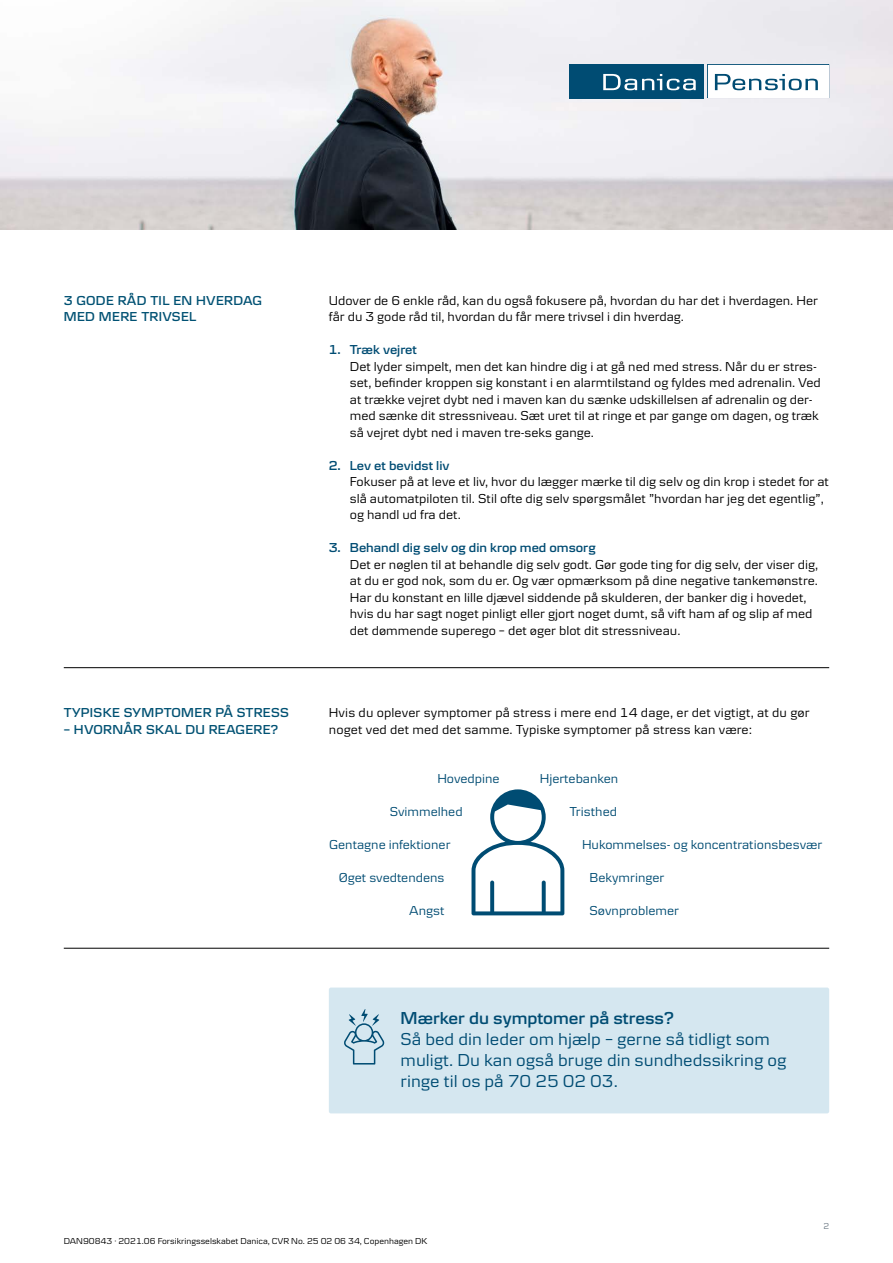
<style>
.page{position:relative;width:893px;height:1263px;background:#fff}
.page>*{position:absolute;margin:0;border:0;box-sizing:border-box;transform-origin:0 0}
.t1{font:18px/21px "Danske Textv 2";color:#004c73}
.t2{font:600 18px "Danske Textv 2";color:#004c73}
.t3{font:13.5px/16.5px "Danske Textv 2";color:#000}
.t4{font:13.5px "Danske Textv 2";color:#004c73}
.t5{font:600 13.5px/16.5px "Danske Textv 2";letter-spacing:.02em;color:#005173}
.t6{font:600 13.5px "Danske Textv 2";color:#004c73}
.t7{font:9px "Danske Textv 2";color:#000}
.t8{font:9px "Danske Textv 2";color:#6f7c87}
</style>
<div class="page">
<img style="left:0;top:0;width:893px;height:230px">
<hr style="left:64px;top:667px;width:765px;height:1px;background:#000">
<hr style="left:64px;top:948px;width:765px;height:1px;background:#000">
<div style="left:329px;top:987px;width:500px;height:126px;background:#d5e7f0;border-radius:2px"></div>
<svg style="left:344px;top:1009px;width:41px;height:55px"></svg>
<div style="left:569px;top:64px;width:135px;height:34px;background:#004c73"></div>
<svg style="left:603px;top:74px;width:93px;height:16px"></svg>
<svg style="left:707px;top:64px;width:122px;height:34px"></svg>
<svg style="left:471px;top:789px;width:93px;height:126px"></svg>
<p class="t5" style="left:64px;top:292px;width:200px">3 GODE RÅD TIL EN HVERDAG<br>MED MERE TRIVSEL</p>
<p class="t5" style="left:64px;top:704px;width:227px">TYPISKE SYMPTOMER PÅ STRESS</p>
<p class="t5" style="left:64px;top:721px;width:216px">– HVORNÅR SKAL DU REAGERE?</p>
<p class="t3" style="left:329px;top:292px;width:491px">Udover de 6 enkle råd, kan du også fokusere på, hvordan du har det i hverdagen. Her får du 3 gode råd til, hvordan du får mere trivsel i din hverdag.</p>
<p class="t6" style="left:329px;top:342px;width:90px">1. Træk vejret</p>
<p class="t3" style="left:350px;top:358px;width:473px">Det lyder simpelt, men det kan hindre dig i at gå ned med stress. Når du er stres&shy;set, befinder kroppen sig konstant i en alarmtilstand og fyldes med adrenalin. Ved at trække vejret dybt ned i maven kan du sænke udskillelsen af adrenalin og der&shy;med sænke dit stressniveau. Sæt uret til at ringe et par gange om dagen, og træk så vejret dybt ned i maven tre-seks gange.</p>
<p class="t6" style="left:329px;top:458px;width:122px">2. Lev et bevidst liv</p>
<p class="t3" style="left:350px;top:473px;width:481px">Fokuser på at leve et liv, hvor du lægger mærke til dig selv og din krop i stedet for at slå automatpiloten til. Stil ofte dig selv spørgsmålet ”hvordan har jeg det egentlig”, og handl ud fra det.</p>
<p class="t6" style="left:329px;top:540px;width:269px">3. Behandl dig selv og din krop med omsorg</p>
<p class="t3" style="left:350px;top:556px;width:470px">Det er nøglen til at behandle dig selv godt. Gør gode ting for dig selv, der viser dig, at du er god nok, som du er. Og vær opmærksom på dine negative tankemønstre.<br>Har du konstant en lille djævel siddende på skulderen, der banker dig i hovedet, hvis du har sagt noget pinligt eller gjort noget dumt, så vift ham af og slip af med det dømmende superego – det øger blot dit stressniveau.</p>
<p class="t3" style="left:329px;top:704px;width:482px">Hvis du oplever symptomer på stress i mere end 14 dage, er det vigtigt, at du gør noget ved det med det samme. Typiske symptomer på stress kan være:</p>
<p class="t4" style="left:437px;top:771px;width:64px">Hovedpine</p>
<p class="t4" style="left:540px;top:771px;width:80px">Hjertebanken</p>
<p class="t4" style="left:390px;top:804px;width:74px">Svimmelhed</p>
<p class="t4" style="left:569px;top:804px;width:49px">Tristhed</p>
<p class="t4" style="left:329px;top:837px;width:123px">Gentagne infektioner</p>
<p class="t4" style="left:339px;top:870px;width:107px">Øget svedtendens</p>
<p class="t4" style="left:409px;top:903px;width:37px">Angst</p>
<p class="t4" style="left:582px;top:837px;width:242px">Hukommelses- og koncentrationsbesvær</p>
<p class="t4" style="left:589px;top:870px;width:76px">Bekymringer</p>
<p class="t4" style="left:589px;top:903px;width:91px">Søvnproblemer</p>
<h1 class="t2" style="left:401px;top:1008px;width:275px">Mærker du symptomer på stress?</h1>
<h1 class="t1" style="left:401px;top:1028px;width:387px">Så bed din leder om hjælp – gerne så tidligt som muligt. Du kan også bruge din sundhedssikring og ringe til os på 70 25 02 03.</h1>
<p class="t8" style="left:823px;top:1221px;width:7px">2</p>
<p class="t7" style="left:64px;top:1236px;width:365px">DAN90843 · 2021.06 Forsikringsselskabet Danica, CVR No. 25 02 06 34, Copenhagen DK</p>
</div>
